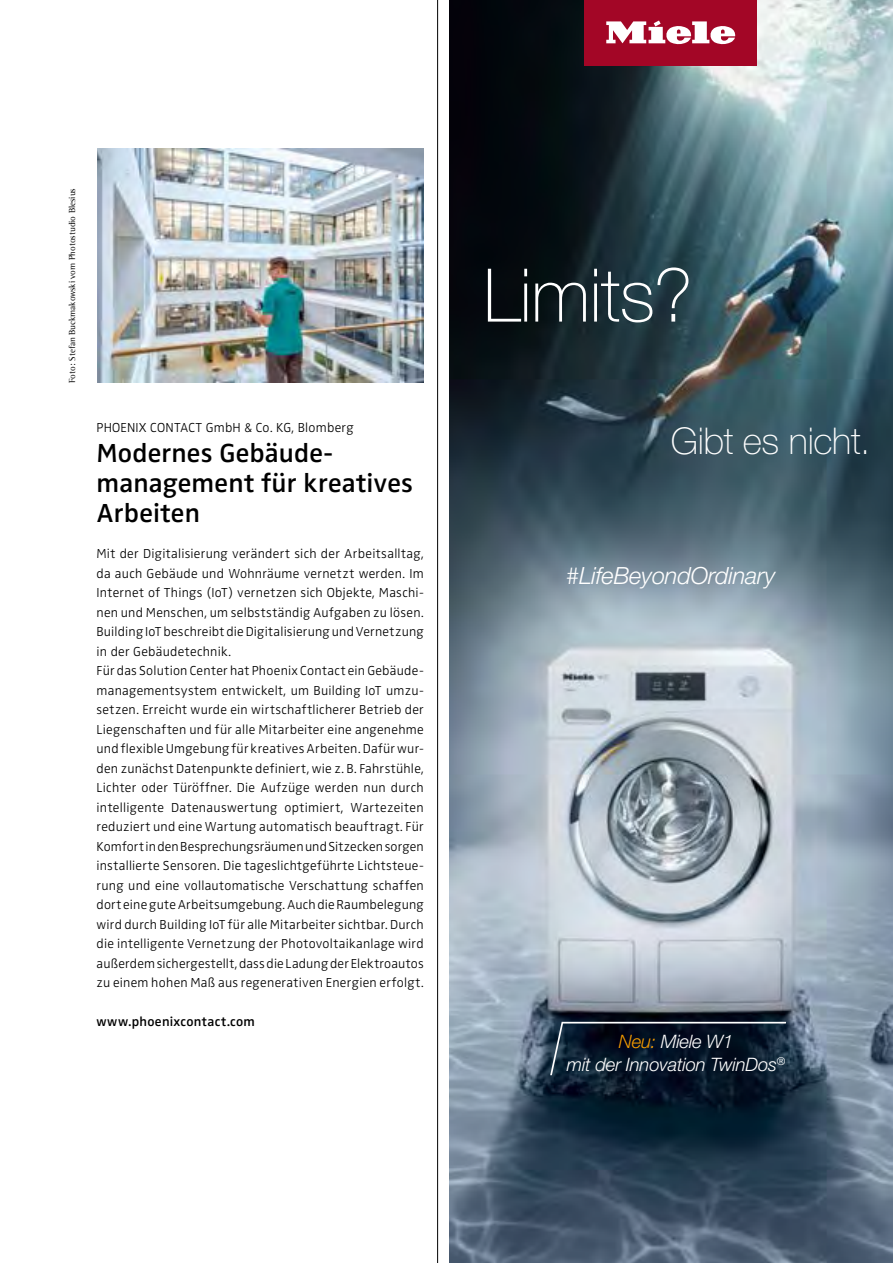
<style>
.page{position:relative;width:893px;height:1263px;background:#fff}
.page>*{position:absolute;margin:0;border:0;box-sizing:border-box;transform-origin:0 0}
.t1{font:100 73.95px "Helvetica Neue LTW1 G";letter-spacing:-.01em;color:#fff}
.t2{font:100 36.9px "Helvetica Neue LTW1 G";letter-spacing:-.01em;color:#fff}
.t3{font:600 27px/30px "Zwo Pro";letter-spacing:.005em;color:#000}
.t4{font:italic 300 23.7px "Helvetica Neue LTW1 G";letter-spacing:-.01em;color:#fff}
.t5{font:italic 300 18.45px/23px "Helvetica Neue LTW1 G";letter-spacing:-.01em;color:#fff;text-align:center}
.t6{font:300 13.5px/19.5px "Zwo Pro";letter-spacing:.02em;color:#000}
.t7{font:600 13.5px "Zwo Pro";letter-spacing:.02em;color:#000}
.t8{font:9px "Agfa Rotis Semi Serif";color:#000}
.s1{color:#f59c00}
</style>
<div class="page">
<img style="left:98px;top:149px;width:326px;height:234px">
<img style="left:449px;top:0;width:444px;height:1263px">
<div style="left:584px;top:0;width:173px;height:65px;background:#a30626"></div>
<svg style="left:606px;top:20px;width:129px;height:25px"></svg>
<svg style="left:550px;top:1022px;width:236px;height:53px;background:#0f1e2f"></svg>
<hr style="left:437px;top:0;width:1px;height:1263px;background:#000">
<p class="t8" style="left:67px;top:383px;width:196px;rotate:-90deg">Foto: Stefan Buckmakowski vom Photostudio Blesius</p>
<p class="t6" style="left:97px;top:418px;width:259px">PHOENIX CONTACT GmbH &amp; Co. KG, Blomberg</p>
<h3 class="t3" style="left:97px;top:439px;width:318px">Modernes Gebäude&shy;management für kreatives<br>Arbeiten</h3>
<p class="t6" style="left:97px;top:544px;width:329px">Mit der Digitalisierung verändert sich der Arbeitsalltag, da auch Gebäude und Wohnräume vernetzt werden. Im Internet of Things (IoT) vernetzen sich Objekte, Maschi&shy;nen und Menschen, um selbstständig Aufgaben zu lösen.<br>Building IoT beschreibt die Digitalisierung und Vernetzung in der Gebäudetechnik.<br>Für das Solution Center hat Phoenix Contact ein Gebäude&shy;managementsystem entwickelt, um Building IoT umzu&shy;setzen. Erreicht wurde ein wirtschaftlicherer Betrieb der Liegenschaften und für alle Mitarbeiter eine angenehme und flexible Umgebung für kreatives Arbeiten. Dafür wur&shy;den zunächst Datenpunkte definiert, wie z. B. Fahrstühle, Lichter oder Türöffner. Die Aufzüge werden nun durch intelligente Datenauswertung optimiert, Wartezeiten reduziert und eine Wartung automatisch beauftragt. Für Komfort in den Besprechungsräumen und Sitzecken sorgen installierte Sensoren. Die tageslichtgeführte Lichtsteue&shy;rung und eine vollautomatische Verschattung schaffen dort eine gute Arbeitsumgebung. Auch die Raumbelegung wird durch Building IoT für alle Mitarbeiter sichtbar. Durch die intelligente Vernetzung der Photovoltaikanlage wird außerdem sichergestellt, dass die Ladung der Elektroautos zu einem hohen Maß aus regenerativen Energien erfolgt.</p>
<p class="t7" style="left:97px;top:1014px;width:160px">www.phoenixcontact.com</p>
<h1 class="t1" style="left:483px;top:251px;width:211px">Limits?</h1>
<h2 class="t2" style="left:671px;top:419px;width:201px">Gibt es nicht.</h2>
<h3 class="t4" style="left:566px;top:561px;width:211px">#LifeBeyondOrdinary</h3>
<h3 class="t5" style="left:567px;top:1030px;width:220px"><span class="s1">Neu:</span> Miele W1<br>mit der Innovation TwinDos<sup>®</sup></h3>
</div>
